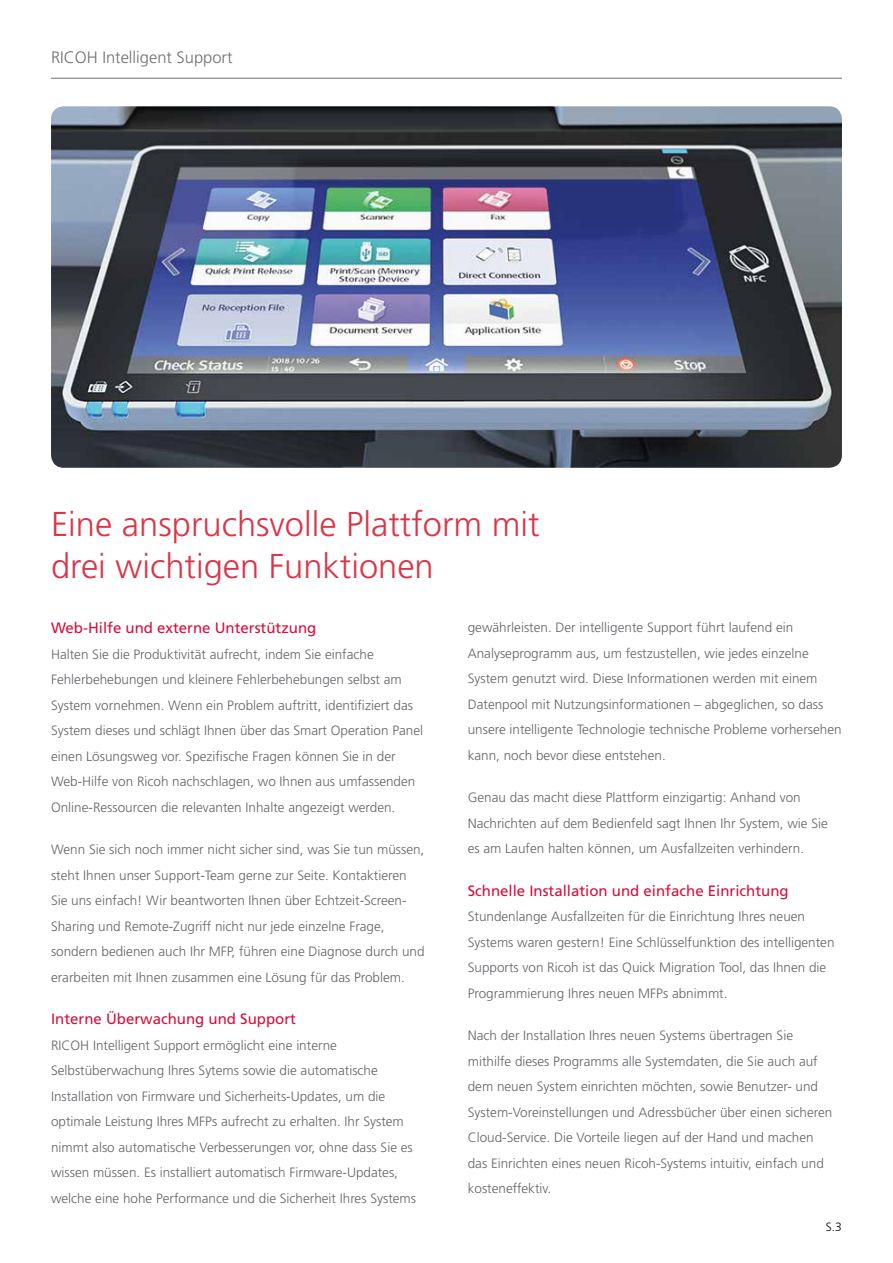
<style>
.page{position:relative;width:893px;height:1263px;background:#fff}
.page>*{position:absolute;margin:0;border:0;box-sizing:border-box;transform-origin:0 0}
.t1{font:300 34.5px/41.4px "Frutiger";color:#da3549}
.t2{font:300 16.5px "Frutiger";color:#706f6f}
.t3{font:15px "Frutiger";color:#d60f3c}
.t4{font:300 13.5px/25.5px "Frutiger";color:#636569}
.t5{font:300 12px "Frutiger";color:#000}
</style>
<div class="page">
<hr style="left:51px;top:78px;width:791px;height:1px;background:#706f6f">
<img style="left:51px;top:106px;width:791px;height:362px">
<p class="t2" style="left:51px;top:48px;width:183px">RICOH Intelligent Support</p>
<h1 class="t1" style="left:51px;top:504px;width:490px">Eine anspruchsvolle Plattform mit drei wichtigen Funktionen</h1>
<p class="t3" style="left:51px;top:619px;width:267px">Web-Hilfe und externe Unterstützung</p>
<p class="t4" style="left:51px;top:641px;width:374px">Halten Sie die Produktivität aufrecht, indem Sie einfache Fehlerbehebungen und kleinere Fehlerbehebungen selbst am System vornehmen. Wenn ein Problem auftritt, identifiziert das System dieses und schlägt Ihnen über das Smart Operation Panel einen Lösungsweg vor. Spezifische Fragen können Sie in der Web-Hilfe von Ricoh nachschlagen, wo Ihnen aus umfassenden Online-Ressourcen die relevanten Inhalte angezeigt werden.</p>
<p class="t4" style="left:51px;top:837px;width:375px">Wenn Sie sich noch immer nicht sicher sind, was Sie tun müssen, steht Ihnen unser Support-Team gerne zur Seite. Kontaktieren Sie uns einfach! Wir beantworten Ihnen über Echtzeit-Screen-Sharing und Remote-Zugriff nicht nur jede einzelne Frage, sondern bedienen auch Ihr MFP, führen eine Diagnose durch und erarbeiten mit Ihnen zusammen eine Lösung für das Problem.</p>
<p class="t3" style="left:51px;top:1010px;width:247px">Interne Überwachung und Support</p>
<p class="t4" style="left:51px;top:1032px;width:367px">RICOH Intelligent Support ermöglicht eine interne Selbstüberwachung Ihres Sytems sowie die automatische Installation von Firmware und Sicherheits-Updates, um die optimale Leistung Ihres MFPs aufrecht zu erhalten. Ihr System nimmt also automatische Verbesserungen vor, ohne dass Sie es wissen müssen. Es installiert automatisch Firmware-Updates, welche eine hohe Performance und die Sicherheit Ihres Systems</p>
<p class="t4" style="left:468px;top:615px;width:375px">gewährleisten. Der intelligente Support führt laufend ein Analyseprogramm aus, um festzustellen, wie jedes einzelne System genutzt wird. Diese Informationen werden mit einem Datenpool mit Nutzungsinformationen – abgeglichen, so dass unsere intelligente Technologie technische Probleme vorhersehen kann, noch bevor diese entstehen.</p>
<p class="t4" style="left:468px;top:785px;width:362px">Genau das macht diese Plattform einzigartig: Anhand von<br>Nachrichten auf dem Bedienfeld sagt Ihnen Ihr System, wie Sie es am Laufen halten können, um Ausfallzeiten verhindern.</p>
<p class="t3" style="left:468px;top:881px;width:322px">Schnelle Installation und einfache Einrichtung</p>
<p class="t4" style="left:468px;top:904px;width:368px">Stundenlange Ausfallzeiten für die Einrichtung Ihres neuen Systems waren gestern! Eine Schlüsselfunktion des intelligenten Supports von Ricoh ist das Quick Migration Tool, das Ihnen die Programmierung Ihres neuen MFPs abnimmt.</p>
<p class="t4" style="left:468px;top:1023px;width:366px">Nach der Installation Ihres neuen Systems übertragen Sie mithilfe dieses Programms alle Systemdaten, die Sie auch auf dem neuen System einrichten möchten, sowie Benutzer- und System-Voreinstellungen und Adressbücher über einen sicheren Cloud-Service. Die Vorteile liegen auf der Hand und machen das Einrichten eines neuen Ricoh-Systems intuitiv, einfach und kosteneffektiv.</p>
<p class="t5" style="left:826px;top:1220px;width:18px">S.3</p>
</div>
